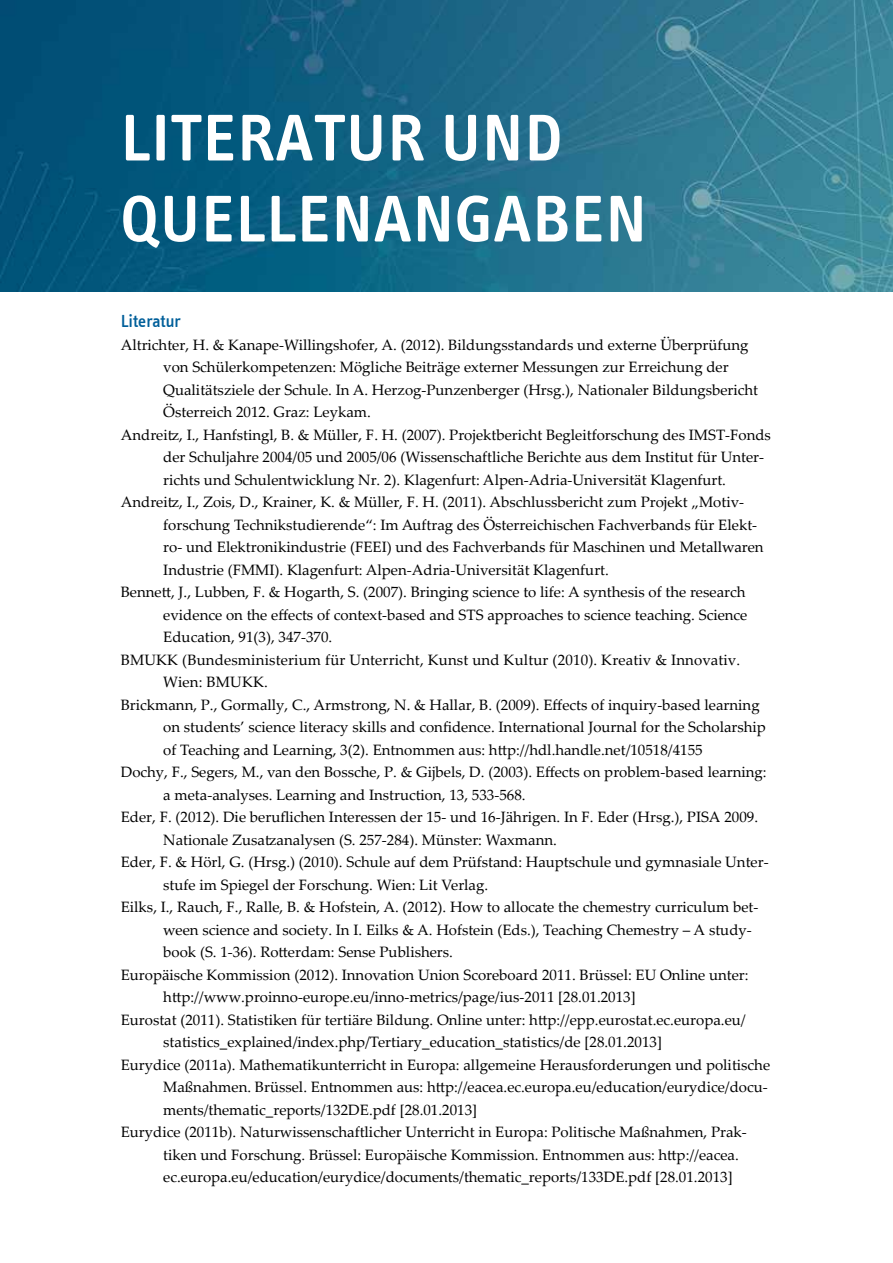
<style>
.page{position:relative;width:893px;height:1263px;background:#fff}
.page>*{position:absolute;margin:0;border:0;box-sizing:border-box;transform-origin:0 0}
.t1{font:700 67.5px "IV Font Semi";color:#fff}
.t2{font:500 18px "IV Font";color:#005f9a}
.t3{font:15px "Palatino Linotype";color:#000}
</style>
<div class="page">
<img style="left:0;top:0;width:893px;height:291px">
<h1 class="t1" style="left:121px;top:95px;width:66px">LITERATUR</h1>
<h1 class="t1" style="left:441px;top:95px;width:39px">UND</h1>
<h1 class="t1" style="left:121px;top:176px;width:77px">QUELLENANGA</h1>
<h1 class="t1" style="left:532px;top:176px;width:73px">BEN</h1>
<p class="t2" style="left:121px;top:311px;width:62px">Literatur</p>
<p class="t3" style="left:121px;top:334px;width:629px">Altrichter, H. &amp; Kanape-Willingshofer, A. (2012). Bildungsstandards und externe Überprüfung</p>
<p class="t3" style="left:163px;top:356px;width:567px">von Schülerkompetenzen: Mögliche Beiträge externer Messungen zur Erreichung der</p>
<p class="t3" style="left:163px;top:379px;width:596px">Qualitätsziele der Schule. In A. Herzog-Punzenberger (Hrsg.), Nationaler Bildungsbericht</p>
<p class="t3" style="left:163px;top:401px;width:209px">Österreich 2012. Graz: Leykam.</p>
<p class="t3" style="left:121px;top:424px;width:652px">Andreitz, I., Hanfstingl, B. &amp; Müller, F. H. (2007). Projektbericht Begleitforschung des IMST-Fonds</p>
<p class="t3" style="left:163px;top:446px;width:602px">der Schuljahre 2004/05 und 2005/06 (Wissenschaftliche Berichte aus dem Institut für Unter-</p>
<p class="t3" style="left:163px;top:469px;width:564px">richts und Schulentwicklung Nr. 2). Klagenfurt: Alpen-Adria-Universität Klagenfurt.</p>
<p class="t3" style="left:121px;top:491px;width:625px">Andreitz, I., Zois, D., Krainer, K. &amp; Müller, F. H. (2011). Abschlussbericht zum Projekt „Motiv-</p>
<p class="t3" style="left:163px;top:514px;width:595px">forschung Technikstudierende“: Im Auftrag des Österreichischen Fachverbands für Elekt-</p>
<p class="t3" style="left:163px;top:536px;width:602px">ro- und Elektronikindustrie (FEEI) und des Fachverbands für Maschinen und Metallwaren</p>
<p class="t3" style="left:163px;top:559px;width:447px">Industrie (FMMI). Klagenfurt: Alpen-Adria-Universität Klagenfurt.</p>
<p class="t3" style="left:121px;top:581px;width:626px">Bennett, J., Lubben, F. &amp; Hogarth, S. (2007). Bringing science to life: A synthesis of the research</p>
<p class="t3" style="left:163px;top:604px;width:586px">evidence on the effects of context-based and STS approaches to science teaching. Science</p>
<p class="t3" style="left:163px;top:626px;width:170px">Education, 91(3), 347-370.</p>
<p class="t3" style="left:121px;top:649px;width:621px">BMUKK (Bundesministerium für Unterricht, Kunst und Kultur (2010). Kreativ &amp; Innovativ.</p>
<p class="t3" style="left:163px;top:671px;width:106px">Wien: BMUKK.</p>
<p class="t3" style="left:121px;top:694px;width:640px">Brickmann, P., Gormally, C., Armstrong, N. &amp; Hallar, B. (2009). Effects of inquiry-based learning</p>
<p class="t3" style="left:163px;top:716px;width:604px">on students’ science literacy skills and confidence. International Journal for the Scholarship</p>
<p class="t3" style="left:163px;top:739px;width:541px">of Teaching and Learning, 3(2). Entnommen aus: http://hdl.handle.net/10518/4155</p>
<p class="t3" style="left:121px;top:761px;width:647px">Dochy, F., Segers, M., van den Bossche, P. &amp; Gijbels, D. (2003). Effects on problem-based learning:</p>
<p class="t3" style="left:163px;top:784px;width:364px">a meta-analyses. Learning and Instruction, 13, 533-568.</p>
<p class="t3" style="left:121px;top:806px;width:639px">Eder, F. (2012). Die beruflichen Interessen der 15- und 16-Jährigen. In F. Eder (Hrsg.), PISA 2009.</p>
<p class="t3" style="left:163px;top:829px;width:395px">Nationale Zusatzanalysen (S. 257-284). Münster: Waxmann.</p>
<p class="t3" style="left:121px;top:851px;width:649px">Eder, F. &amp; Hörl, G. (Hrsg.) (2010). Schule auf dem Prüfstand: Hauptschule und gymnasiale Unter-</p>
<p class="t3" style="left:163px;top:874px;width:326px">stufe im Spiegel der Forschung. Wien: Lit Verlag.</p>
<p class="t3" style="left:121px;top:896px;width:639px">Eilks, I., Rauch, F., Ralle, B. &amp; Hofstein, A. (2012). How to allocate the chemestry curriculum bet-</p>
<p class="t3" style="left:163px;top:919px;width:590px">ween science and society. In I. Eilks &amp; A. Hofstein (Eds.), Teaching Chemestry ‒ A study-</p>
<p class="t3" style="left:163px;top:941px;width:291px">book (S. 1-36). Rotterdam: Sense Publishers.</p>
<p class="t3" style="left:121px;top:964px;width:629px">Europäische Kommission (2012). Innovation Union Scoreboard 2011. Brüssel: EU Online unter:</p>
<p class="t3" style="left:163px;top:986px;width:474px">http://www.proinno-europe.eu/inno-metrics/page/ius-2011 [28.01.2013]</p>
<p class="t3" style="left:121px;top:1009px;width:626px">Eurostat (2011). Statistiken für tertiäre Bildung. Online unter: http://epp.eurostat.ec.europa.eu/</p>
<p class="t3" style="left:163px;top:1031px;width:500px">statistics_explained/index.php/Tertiary_education_statistics/de [28.01.2013]</p>
<p class="t3" style="left:121px;top:1054px;width:651px">Eurydice (2011a). Mathematikunterricht in Europa: allgemeine Herausforderungen und politische</p>
<p class="t3" style="left:163px;top:1076px;width:606px">Maßnahmen. Brüssel. Entnommen aus: http://eacea.ec.europa.eu/education/eurydice/docu-</p>
<p class="t3" style="left:163px;top:1099px;width:315px">ments/thematic_reports/132DE.pdf [28.01.2013]</p>
<p class="t3" style="left:121px;top:1121px;width:628px">Eurydice (2011b). Naturwissenschaftlicher Unterricht in Europa: Politische Maßnahmen, Prak-</p>
<p class="t3" style="left:163px;top:1144px;width:577px">tiken und Forschung. Brüssel: Europäische Kommission. Entnommen aus: http://eacea.</p>
<p class="t3" style="left:163px;top:1166px;width:571px">ec.europa.eu/education/eurydice/documents/thematic_reports/133DE.pdf [28.01.2013]</p>
</div>
